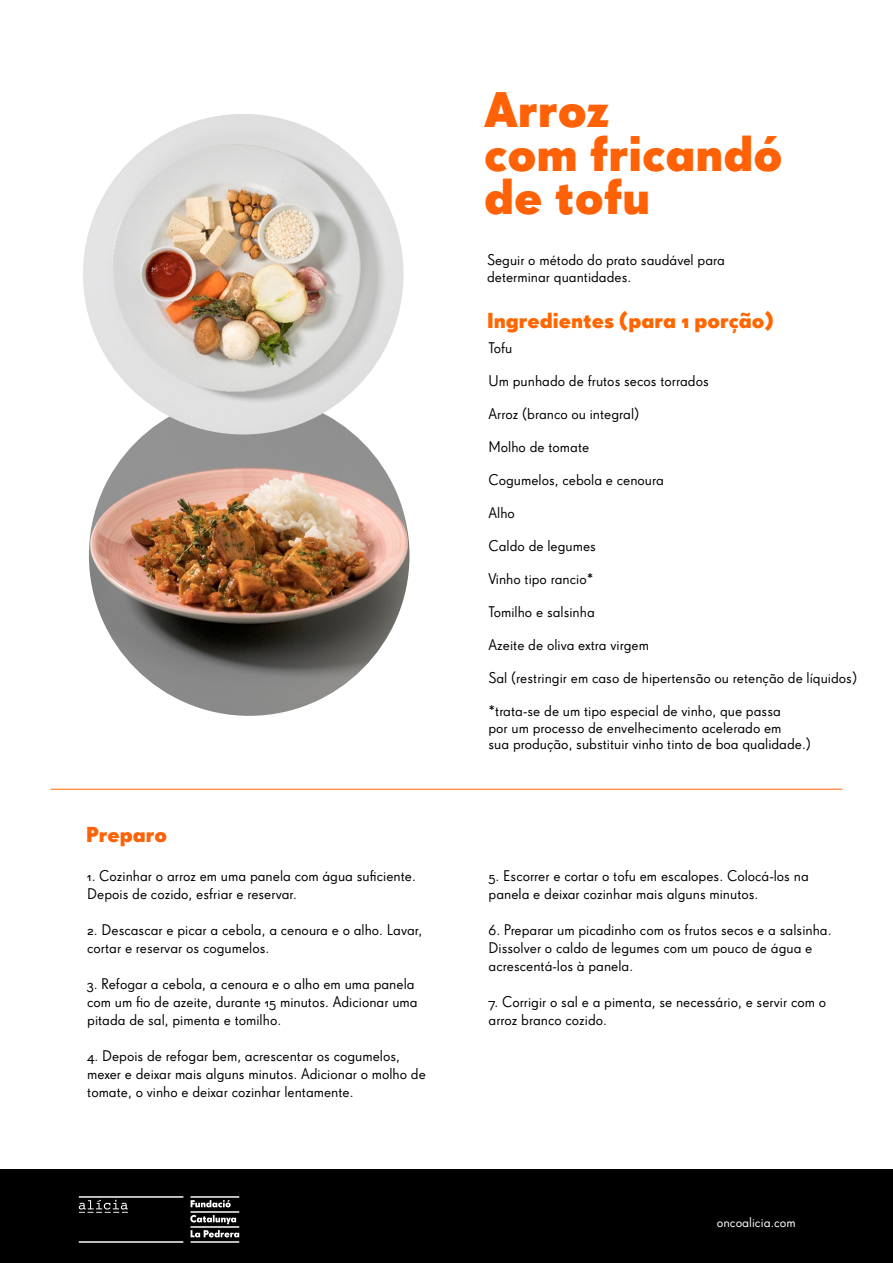
<style>
.page{position:relative;width:893px;height:1263px;background:#fff}
.page>*{position:absolute;margin:0;border:0;box-sizing:border-box;transform-origin:0 0}
.t1{font:48.45px/43.5px "Super Grotesk OT Bld";color:#ff6106}
.t2{font:21px "Super Grotesk OT Bld";color:#f60}
.t3{font:21px "Super Grotesk OT Bld";color:#ff6106}
.t4{font:15px/18px "Super Grotesk OT";color:#000}
.t5{font:13.5px "Super Grotesk OT";color:#fff}
</style>
<div class="page">
<img style="left:89px;top:395px;width:320px;height:321px;border-radius:160px">
<img style="left:83px;top:114px;width:320px;height:320px;border-radius:160px">
<hr style="left:51px;top:789px;width:791px;height:1px;background:#f60">
<div style="left:0;top:1170px;width:893px;height:93px;background:#000"></div>
<img style="left:78px;top:1196px;width:162px;height:47px">
<h2 class="t3" style="left:86px;top:821px;width:82px">Preparo</h2>
<p class="t4" style="left:87px;top:867px;width:330px">1. Cozinhar o arroz em uma panela com água suficiente.<br>Depois de cozido, esfriar e reservar.</p>
<p class="t4" style="left:87px;top:921px;width:336px">2. Descascar e picar a cebola, a cenoura e o alho. Lavar, cortar e reservar os cogumelos.</p>
<p class="t4" style="left:87px;top:975px;width:332px">3. Refogar a cebola, a cenoura e o alho em uma panela com um fio de azeite, durante 15 minutos. Adicionar uma pitada de sal, pimenta e tomilho.</p>
<p class="t4" style="left:87px;top:1047px;width:340px">4. Depois de refogar bem, acrescentar os cogumelos, mexer e deixar mais alguns minutos. Adicionar o molho de tomate, o vinho e deixar cozinhar lentamente.</p>
<h1 class="t1" style="left:484px;top:88px;width:300px">Arroz<br>com fricandó de tofu</h1>
<p class="t4" style="left:487px;top:252px;width:239px;line-height:16.5px">Seguir o método do prato saudável para determinar quantidades.</p>
<h2 class="t2" style="left:487px;top:307px;width:288px">Ingredientes (para 1 porção)</h2>
<p class="t4" style="left:488px;top:339px;width:26px">Tofu</p>
<p class="t4" style="left:488px;top:372px;width:222px">Um punhado de frutos secos torrados</p>
<p class="t4" style="left:488px;top:405px;width:152px">Arroz (branco ou integral)</p>
<p class="t4" style="left:488px;top:438px;width:102px">Molho de tomate</p>
<p class="t4" style="left:488px;top:471px;width:177px">Cogumelos, cebola e cenoura</p>
<p class="t4" style="left:488px;top:504px;width:28px">Alho</p>
<p class="t4" style="left:488px;top:537px;width:109px">Caldo de legumes</p>
<p class="t4" style="left:488px;top:570px;width:106px">Vinho tipo rancio*</p>
<p class="t4" style="left:488px;top:603px;width:108px">Tomilho e salsinha</p>
<p class="t4" style="left:488px;top:636px;width:162px">Azeite de oliva extra virgem</p>
<p class="t4" style="left:488px;top:669px;width:370px">Sal (restringir em caso de hipertensão ou retenção de líquidos)</p>
<p class="t4" style="left:488px;top:703px;width:324px;line-height:16.5px">*trata-se de um tipo especial de vinho, que passa<br>por um processo de envelhecimento acelerado em<br>sua produção, substituir vinho tinto de boa qualidade.)</p>
<p class="t4" style="left:489px;top:867px;width:322px">5. Escorrer e cortar o tofu em escalopes. Colocá-los na panela e deixar cozinhar mais alguns minutos.</p>
<p class="t4" style="left:489px;top:921px;width:344px">6. Preparar um picadinho com os frutos secos e a salsinha.<br>Dissolver o caldo de legumes com um pouco de água e acrescentá-los à panela.</p>
<p class="t4" style="left:489px;top:993px;width:339px">7. Corrigir o sal e a pimenta, se necessário, e servir com o arroz branco cozido.</p>
<p class="t5" style="left:717px;top:1215px;width:80px">oncoalicia.com</p>
</div>
